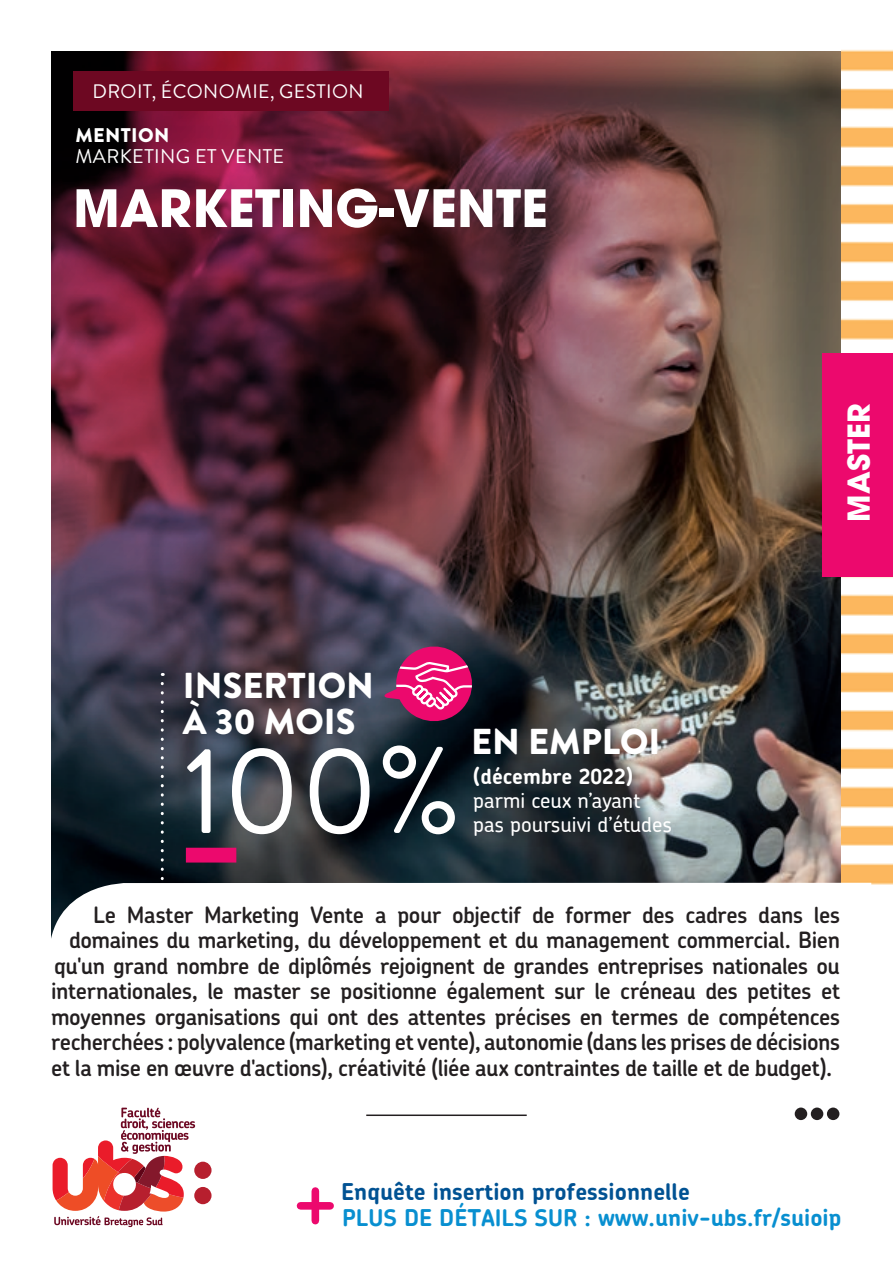
<style>
.page{position:relative;width:893px;height:1276px;background:#fff}
.page>*{position:absolute;margin:0;border:0;box-sizing:border-box;transform-origin:0 0}
.t1{font:123px "Brandon Grotesque";color:#fff}
.t2{font:900 66px "Brandon Grotesque";color:#231f20}
.t3{font:700 51px "Avant Garde LT";color:#fff}
.t4{font:900 36px/36px "Brandon Grotesque";color:#fff}
.t5{font:700 30px "Avant Garde LT";color:#fff}
.t6{font:700 23.1px "Chevin";color:#088fd0}
.t7{font:700 23.1px "Chevin";color:#015293}
.t8{font:600 22.5px "Chevin Pro";letter-spacing:-.02em;color:#231f20}
.t9{font:500 21px/24px "Chevin";color:#fff}
.t10{font:700 21px "Chevin";color:#fff}
.t11{font:19.8px "Brandon Grotesque";letter-spacing:.02em;color:#fff}
.t12{font:900 19.8px "Brandon Grotesque";letter-spacing:.02em;color:#fff}
.t13{font:19.5px "Brandon Grotesque";letter-spacing:.02em;color:#fff}
</style>
<div class="page">
<img style="left:52px;top:52px;width:789px;height:830px">
<img style="left:842px;top:50px;width:50px;height:290px">
<img style="left:842px;top:577px;width:50px;height:308px">
<div style="left:822px;top:353px;width:71px;height:224px;background:#ec096d"></div>
<svg style="left:51px;top:882px;width:820px;height:346px"></svg>
<div style="left:73px;top:71px;width:316px;height:40px;background:#6d0822"></div>
<div style="left:194px;top:1161px;width:18px;height:18px;background:#b71f2e;border-radius:50%"></div>
<div style="left:194px;top:1187px;width:18px;height:17px;background:#b71f2e;border-radius:50%"></div>
<svg style="left:53px;top:1107px;width:142px;height:120px"></svg>
<div style="left:312px;top:1191px;width:7px;height:29px;background:#ec096d"></div>
<div style="left:301px;top:1202px;width:29px;height:7px;background:#ec096d"></div>
<svg style="left:161px;top:683px;width:3px;height:217px"></svg>
<hr style="left:366px;top:1114px;width:161px;height:2px;background:#231f20">
<div style="left:458px;top:751px;width:228px;height:99px;background:#231f20;opacity:.75"></div>
<div style="left:186px;top:847px;width:50px;height:15px;background:#ec096d"></div>
<svg style="left:383px;top:643px;width:93px;height:82px;background:#9f356c"></svg>
<hr style="left:892px;top:0;width:1px;height:1276px;background:#939598">
<p class="t13" style="left:92px;top:78px;width:273px">DROIT, ÉCONOMIE, GESTION</p>
<p class="t12" style="left:75px;top:121px;width:96px">MENTION</p>
<p class="t11" style="left:75px;top:142px;width:210px">MARKETING ET VENTE</p>
<h3 class="t3" style="left:73px;top:175px;width:476px">MARKETING-VENTE</h3>
<h3 class="t4" style="left:183px;top:668px;width:193px">INSERTION<br>À 30 MOIS</h3>
<h1 class="t1" style="left:183px;top:706px;width:280px">100%</h1>
<h3 class="t4" style="left:471px;top:724px;width:191px">EN EMPLOI</h3>
<p class="t10" style="left:473px;top:763px;width:161px">(décembre 2022)</p>
<p class="t9" style="left:473px;top:788px;width:200px">parmi ceux n’ayant pas poursuivi d’études</p>
<h3 class="t5" style="left:839px;top:521px;width:119px;rotate:-90deg">MASTER</h3>
<p class="t8" style="left:93px;top:899px;width:749px">Le Master Marketing Vente a pour objectif de former des cadres dans les</p>
<p class="t8" style="left:69px;top:925px;width:773px">domaines du marketing, du développement et du management commercial. Bien</p>
<p class="t8" style="left:54px;top:950px;width:787px">qu'un grand nombre de diplômés rejoignent de grandes entreprises nationales ou</p>
<p class="t8" style="left:51px;top:976px;width:790px">internationales, le master se positionne également sur le créneau des petites et</p>
<p class="t8" style="left:51px;top:1001px;width:791px">moyennes organisations qui ont des attentes précises en termes de compétences</p>
<p class="t8" style="left:51px;top:1027px;width:790px">recherchées : polyvalence (marketing et vente), autonomie (dans les prises de décisions</p>
<p class="t8" style="left:51px;top:1052px;width:783px">et la mise en œuvre d'actions), créativité (liée aux contraintes de taille et de budget).</p>
<h2 class="t2" style="left:793px;top:1050px;width:50px">...</h2>
<p class="t7" style="left:341px;top:1176px;width:350px">Enquête insertion professionnelle</p>
<p class="t6" style="left:342px;top:1202px;width:501px">PLUS DE DÉTAILS SUR : www.univ-ubs.fr/suioip</p>
</div>
